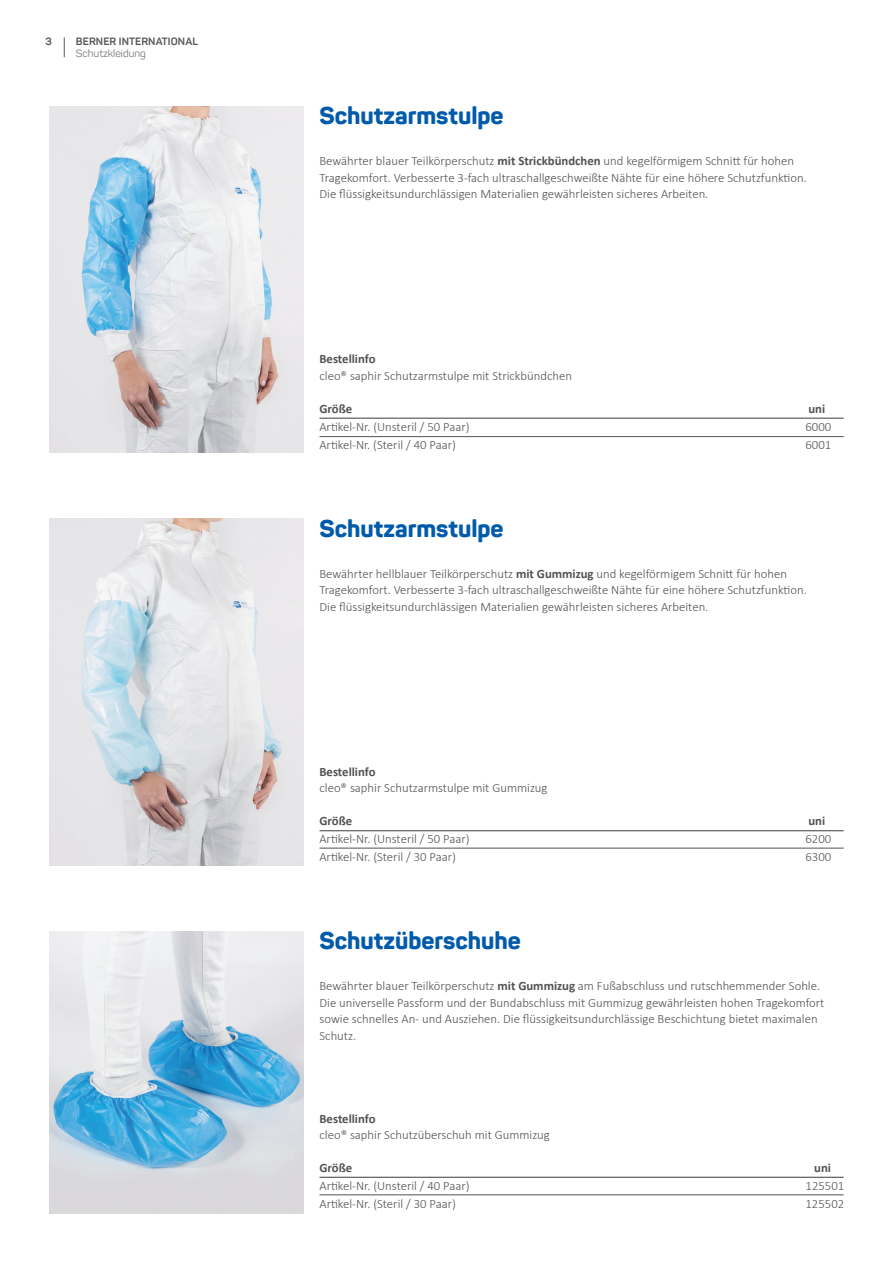
<style>
.page{position:relative;width:893px;height:1263px;background:#fff}
.page>*{position:absolute;margin:0;border:0;box-sizing:border-box;transform-origin:0 0}
.t1{font:800 24px "Panton";color:#015aaa}
.t2{font:300 12.75px/16.5px "Calibri";color:#505254}
.t3{font:700 12.75px "Calibri";color:#505254}
.t4{font:700 10.5px "Panton";letter-spacing:.01em;color:#57585a}
.t5{font:10.5px "Panton";color:#76787b}
.s1{font-weight:700}
</style>
<div class="page">
<svg style="left:64px;top:38px;width:1px;height:19px"></svg>
<img style="left:49px;top:106px;width:254px;height:347px">
<hr style="left:319px;top:418px;width:525px;height:1px;background:#505254">
<hr style="left:319px;top:436px;width:525px;height:1px;background:#505254">
<img style="left:49px;top:519px;width:254px;height:346px">
<hr style="left:319px;top:830px;width:525px;height:1px;background:#505254">
<hr style="left:319px;top:848px;width:525px;height:1px;background:#505254">
<img style="left:49px;top:931px;width:254px;height:283px">
<hr style="left:319px;top:1177px;width:525px;height:1px;background:#505254">
<hr style="left:319px;top:1194px;width:525px;height:1px;background:#505254">
<p class="t4" style="left:45px;top:35px;width:8px">3</p>
<p class="t4" style="left:76px;top:35px;width:124px">BERNER INTERNATIONAL</p>
<p class="t5" style="left:76px;top:47px;width:72px">Schutzkleidung</p>
<h1 class="t1" style="left:319px;top:100px;width:186px">Schutzarmstulpe</h1>
<p class="t2" style="left:319px;top:153px;width:489px">Bewährter blauer Teilkörperschutz <span class="s1">mit Strickbündchen</span> und kegelförmigem Schnitt für hohen<br>Tragekomfort. Verbesserte 3-fach ultraschallgeschweißte Nähte für eine höhere Schutzfunktion.<br>Die flüssigkeitsundurchlässigen Materialien gewährleisten sicheres Arbeiten.</p>
<p class="t3" style="left:319px;top:350px;width:58px">Bestellinfo</p>
<p class="t2" style="left:319px;top:367px;width:254px">cleo® saphir Schutzarmstulpe mit Strickbündchen</p>
<p class="t3" style="left:319px;top:400px;width:34px">Größe</p>
<p class="t3" style="left:808px;top:400px;width:18px">uni</p>
<p class="t2" style="left:319px;top:418px;width:152px">Artikel-Nr. (Unsteril / 50 Paar)</p>
<p class="t2" style="left:805px;top:418px;width:27px">6000</p>
<p class="t2" style="left:319px;top:436px;width:138px">Artikel-Nr. (Steril / 40 Paar)</p>
<p class="t2" style="left:805px;top:436px;width:27px">6001</p>
<h1 class="t1" style="left:319px;top:513px;width:186px">Schutzarmstulpe</h1>
<p class="t2" style="left:319px;top:565px;width:489px">Bewährter hellblauer Teilkörperschutz <span class="s1">mit Gummizug</span> und kegelförmigem Schnitt für hohen<br>Tragekomfort. Verbesserte 3-fach ultraschallgeschweißte Nähte für eine höhere Schutzfunktion.<br>Die flüssigkeitsundurchlässigen Materialien gewährleisten sicheres Arbeiten.</p>
<p class="t3" style="left:319px;top:763px;width:58px">Bestellinfo</p>
<p class="t2" style="left:319px;top:780px;width:230px">cleo® saphir Schutzarmstulpe mit Gummizug</p>
<p class="t3" style="left:319px;top:812px;width:34px">Größe</p>
<p class="t3" style="left:808px;top:812px;width:18px">uni</p>
<p class="t2" style="left:319px;top:831px;width:152px">Artikel-Nr. (Unsteril / 50 Paar)</p>
<p class="t2" style="left:805px;top:831px;width:27px">6200</p>
<p class="t2" style="left:319px;top:849px;width:138px">Artikel-Nr. (Steril / 30 Paar)</p>
<p class="t2" style="left:805px;top:849px;width:27px">6300</p>
<h1 class="t1" style="left:319px;top:925px;width:203px">Schutzüberschuhe</h1>
<p class="t2" style="left:319px;top:978px;width:506px">Bewährter blauer Teilkörperschutz <span class="s1">mit Gummizug</span> am Fußabschluss und rutschhemmender Sohle.<br>Die universelle Passform und der Bundabschluss mit Gummizug gewährleisten hohen Tragekomfort sowie schnelles An- und Ausziehen. Die flüssigkeitsundurchlässige Beschichtung bietet maximalen Schutz.</p>
<p class="t3" style="left:319px;top:1110px;width:58px">Bestellinfo</p>
<p class="t2" style="left:319px;top:1126px;width:232px">cleo® saphir Schutzüberschuh mit Gummizug</p>
<p class="t3" style="left:319px;top:1159px;width:34px">Größe</p>
<p class="t3" style="left:814px;top:1159px;width:18px">uni</p>
<p class="t2" style="left:319px;top:1177px;width:152px">Artikel-Nr. (Unsteril / 40 Paar)</p>
<p class="t2" style="left:805px;top:1177px;width:40px">125501</p>
<p class="t2" style="left:319px;top:1195px;width:138px">Artikel-Nr. (Steril / 30 Paar)</p>
<p class="t2" style="left:805px;top:1195px;width:40px">125502</p>
</div>
